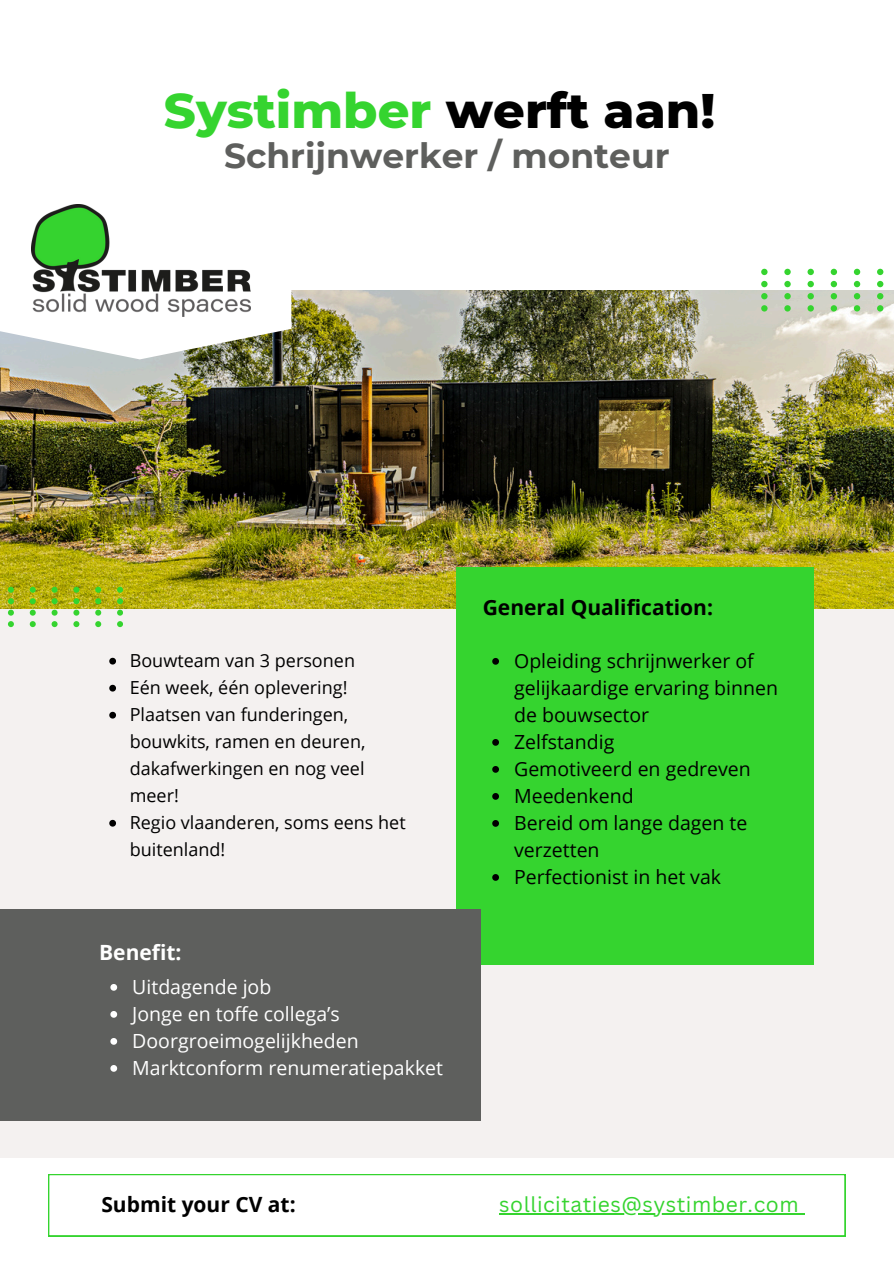
<style>
.page{position:relative;width:894px;height:1264px;background:#fff}
.page>*{position:absolute;margin:0;border:0;box-sizing:border-box;transform-origin:0 0}
.t1{font:800 49.5px "Montserrat";color:#35d42f}
.t2{font:700 34.5px "Montserrat";color:#5e5f5d}
.t3{font:700 21px "Open Sans";color:#000}
.t4{font:21px "Canva Sans";letter-spacing:.025em;color:#35d42f}
.t5{font:700 21px "Open Sans";color:#fff}
.t6{font:19.5px/27px "Open Sans";color:#000}
.t7{font:19.5px "Open Sans";color:#fff}
.t8{font:18px/27px "Open Sans";color:#000}
.s1{color:#000}
</style>
<div class="page">
<div style="left:0;top:589px;width:893px;height:568px;background:#f4f1f0"></div>
<img style="left:0;top:290px;width:893px;height:318px">
<div style="left:456px;top:567px;width:357px;height:398px;background:#35d42f"></div>
<div style="left:0;top:909px;width:481px;height:211px;background:#5e5f5d"></div>
<svg style="left:48px;top:1174px;width:797px;height:61px"></svg>
<svg style="left:0;top:586px;width:123px;height:41px"></svg>
<svg style="left:761px;top:269px;width:132px;height:42px"></svg>
<svg style="left:0;top:204px;width:291px;height:155px"></svg>
<img style="left:32px;top:205px;width:218px;height:111px">
<svg style="left:109px;top:657px;width:7px;height:7px"></svg>
<svg style="left:109px;top:684px;width:7px;height:7px"></svg>
<svg style="left:109px;top:711px;width:7px;height:7px"></svg>
<svg style="left:109px;top:819px;width:7px;height:7px"></svg>
<svg style="left:492px;top:658px;width:7px;height:6px"></svg>
<svg style="left:492px;top:739px;width:7px;height:6px"></svg>
<svg style="left:492px;top:766px;width:7px;height:6px"></svg>
<svg style="left:492px;top:793px;width:7px;height:6px"></svg>
<svg style="left:492px;top:820px;width:7px;height:6px"></svg>
<svg style="left:492px;top:874px;width:7px;height:6px"></svg>
<svg style="left:110px;top:984px;width:7px;height:6px"></svg>
<svg style="left:110px;top:1011px;width:7px;height:6px"></svg>
<svg style="left:110px;top:1038px;width:7px;height:6px"></svg>
<svg style="left:110px;top:1065px;width:7px;height:6px"></svg>
<hr style="left:499px;top:1212px;width:299px;height:2px;background:#35d42f">
<svg style="left:798px;top:1212px;width:6px;height:2px"></svg>
<h1 class="t1" style="left:164px;top:80px;width:552px">Systimber <span class="s1">werft aan!</span></h1>
<h1 class="t2" style="left:224px;top:135px;width:447px">Schrijnwerker / monteur</h1>
<p class="t8" style="left:130px;top:646px;width:227px">Bouwteam van 3 personen</p>
<p class="t8" style="left:130px;top:673px;width:219px">Eén week, één oplevering!</p>
<p class="t8" style="left:130px;top:700px;width:237px">Plaatsen van funderingen, bouwkits, ramen en deuren, dakafwerkingen en nog veel meer!</p>
<h2 class="t8" style="left:130px;top:808px;width:277px">Regio vlaanderen, soms eens het buitenland!</h2>
<p class="t5" style="left:99px;top:937px;width:84px">Benefit:</p>
<p class="t7" style="left:132px;top:973px;width:140px">Uitdagende job</p>
<p class="t7" style="left:132px;top:1000px;width:209px">Jonge en toffe collega’s</p>
<p class="t7" style="left:132px;top:1027px;width:228px">Doorgroeimogelijkheden</p>
<h2 class="t7" style="left:132px;top:1054px;width:312px">Marktconform renumeratiepakket</h2>
<p class="t3" style="left:482px;top:592px;width:232px">General Qualification:</p>
<p class="t6" style="left:514px;top:647px;width:265px">Opleiding schrijnwerker of gelijkaardige ervaring binnen de bouwsector</p>
<p class="t6" style="left:514px;top:728px;width:102px">Zelfstandig</p>
<p class="t6" style="left:514px;top:755px;width:238px">Gemotiveerd en gedreven</p>
<p class="t6" style="left:514px;top:782px;width:121px">Meedenkend</p>
<p class="t6" style="left:514px;top:809px;width:235px">Bereid om lange dagen te verzetten</p>
<p class="t6" style="left:514px;top:863px;width:208px">Perfectionist in het vak</p>
<p class="t3" style="left:101px;top:1189px;width:196px">Submit your CV at:</p>
<p class="t4" style="left:499px;top:1189px;width:301px">sollicitaties@systimber.com</p>
</div>
